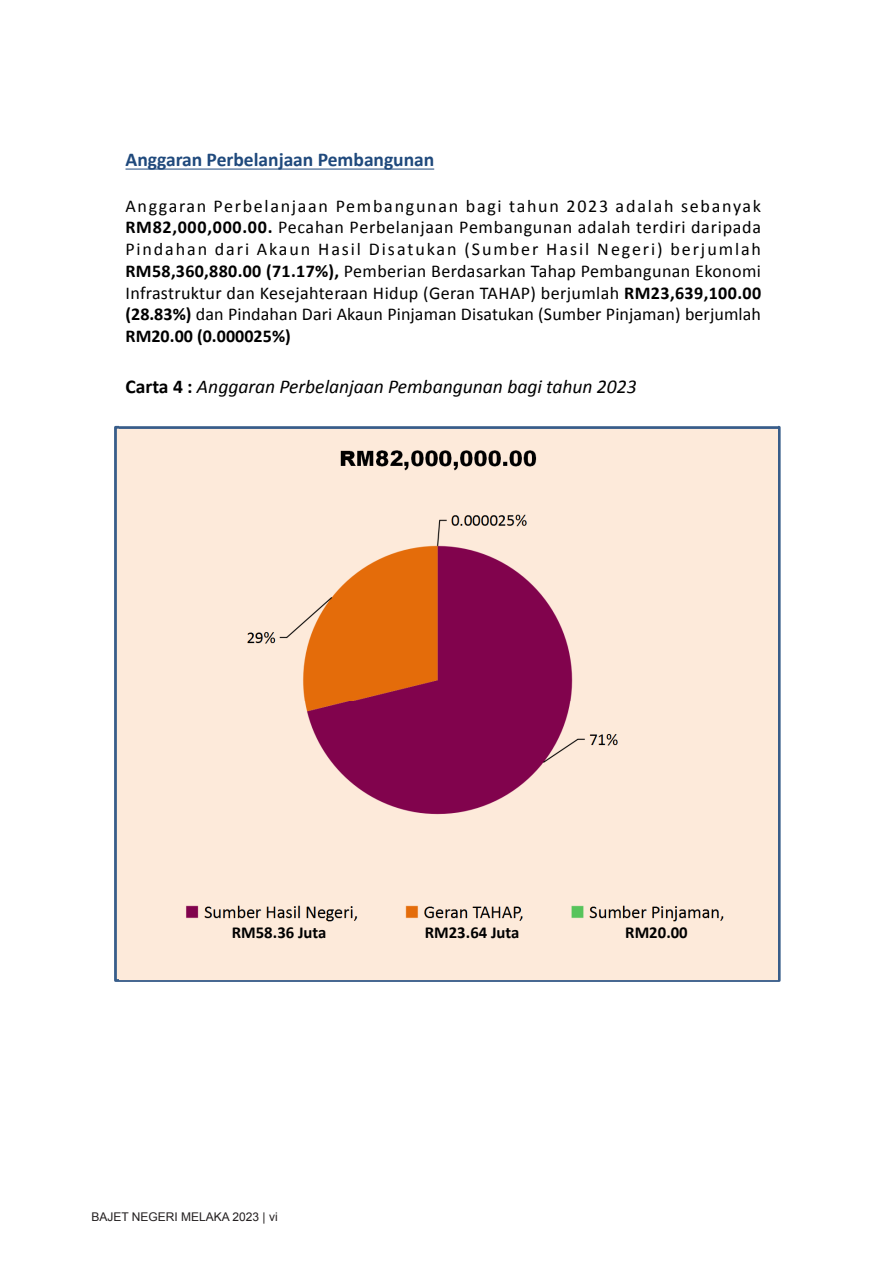
<style>
.page{position:relative;width:893px;height:1263px;background:#fff}
.page>*{position:absolute;margin:0;border:0;box-sizing:border-box;transform-origin:0 0}
.t1{font:italic 19.65px "Calibri";color:#000}
.t2{font:700 19.65px "Calibri";color:#1f497c}
.t3{font:18px/21.8px "Calibri";letter-spacing:.005em;color:#000;text-align:justify}
.t4{font:700 16.65px "Calibri";color:#000}
.t5{font:12px "Arial";color:#231f20}
.s1{font-weight:700}
.s2{font-weight:700;font-style:normal}
</style>
<div class="page">
<hr style="left:126px;top:169px;width:308px;height:1px;background:#1f497d">
<img style="left:120px;top:426px;width:657px;height:554px">
<p class="t2" style="left:126px;top:147px;width:310px">Anggaran Perbelanjaan Pembangunan</p>
<p class="t3" style="left:125px;top:195px;width:637px">Anggaran Perbelanjaan Pembangunan bagi tahun 2023 adalah sebanyak <span class="s1">RM82,000,000.00.</span> Pecahan Perbelanjaan Pembangunan adalah terdiri daripada Pindahan dari Akaun Hasil Disatukan (Sumber Hasil Negeri) berjumlah <span class="s1">RM58,360,880.00 (71.17%),</span> Pemberian Berdasarkan Tahap Pembangunan Ekonomi Infrastruktur dan Kesejahteraan Hidup (Geran TAHAP) berjumlah <span class="s1">RM23,639,100.00 (28.83%)</span> dan Pindahan Dari Akaun Pinjaman Disatukan (Sumber Pinjaman) berjumlah <span class="s1">RM20.00 (0.000025%)</span></p>
<p class="t1" style="left:126px;top:373px;width:513px"><span class="s2">Carta 4 :</span> Anggaran Perbelanjaan Pembangunan bagi tahun 2023</p>
<p class="t4" style="left:232px;top:922px;width:96px">RM58.36 Juta</p>
<p class="t4" style="left:425px;top:922px;width:96px">RM23.64 Juta</p>
<p class="t4" style="left:625px;top:922px;width:64px">RM20.00</p>
<p class="t5" style="left:91px;top:1208px;width:188px">BAJET NEGERI MELAKA 2023 | vi</p>
</div>
